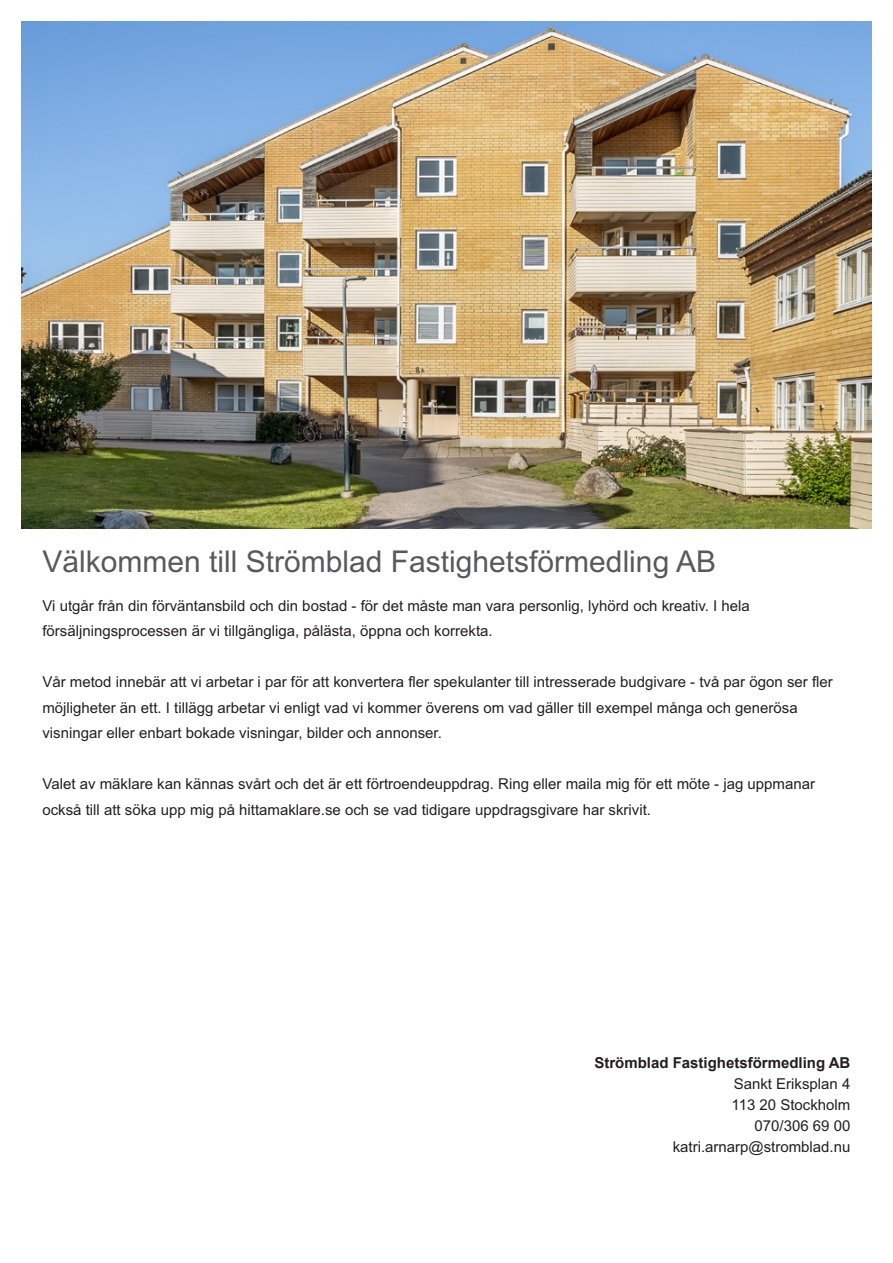
<style>
.page{position:relative;width:893px;height:1263px;background:#fff}
.page>*{position:absolute;margin:0;border:0;box-sizing:border-box;transform-origin:0 0}
.t1{font:30px "Arial";color:#58595b}
.t2{font:15px/25.5px "Arial";color:#231f20}
.t3{font:700 15px "Arial";color:#231f20}
</style>
<div class="page">
<img style="left:21px;top:21px;width:851px;height:508px">
<h1 class="t1" style="left:42px;top:541px;width:675px">Välkommen till Strömblad Fastighetsförmedling AB</h1>
<p class="t2" style="left:42px;top:593px;width:709px">Vi utgår från din förväntansbild och din bostad ‑ för det måste man vara personlig, lyhörd och kreativ. I hela försäljningsprocessen är vi tillgängliga, pålästa, öppna och korrekta.</p>
<p class="t2" style="left:42px;top:669px;width:792px">Vår metod innebär att vi arbetar i par för att konvertera fler spekulanter till intresserade budgivare ‑ två par ögon ser fler möjligheter än ett. I tillägg arbetar vi enligt vad vi kommer överens om vad gäller till exempel många och generösa visningar eller enbart bokade visningar, bilder och annonser.</p>
<p class="t2" style="left:42px;top:771px;width:774px">Valet av mäklare kan kännas svårt och det är ett förtroendeuppdrag. Ring eller maila mig för ett möte ‑ jag uppmanar också till att söka upp mig på hittamaklare.se och se vad tidigare uppdragsgivare har skrivit.</p>
<p class="t3" style="left:594px;top:1052px;width:258px">Strömblad Fastighetsförmedling AB</p>
<p class="t2" style="left:673px;top:1073px;width:179px;line-height:21px;text-align:right">Sankt Eriksplan 4<br>113 20 Stockholm<br>070/306 69 00 katri.arnarp@stromblad.nu</p>
</div>
